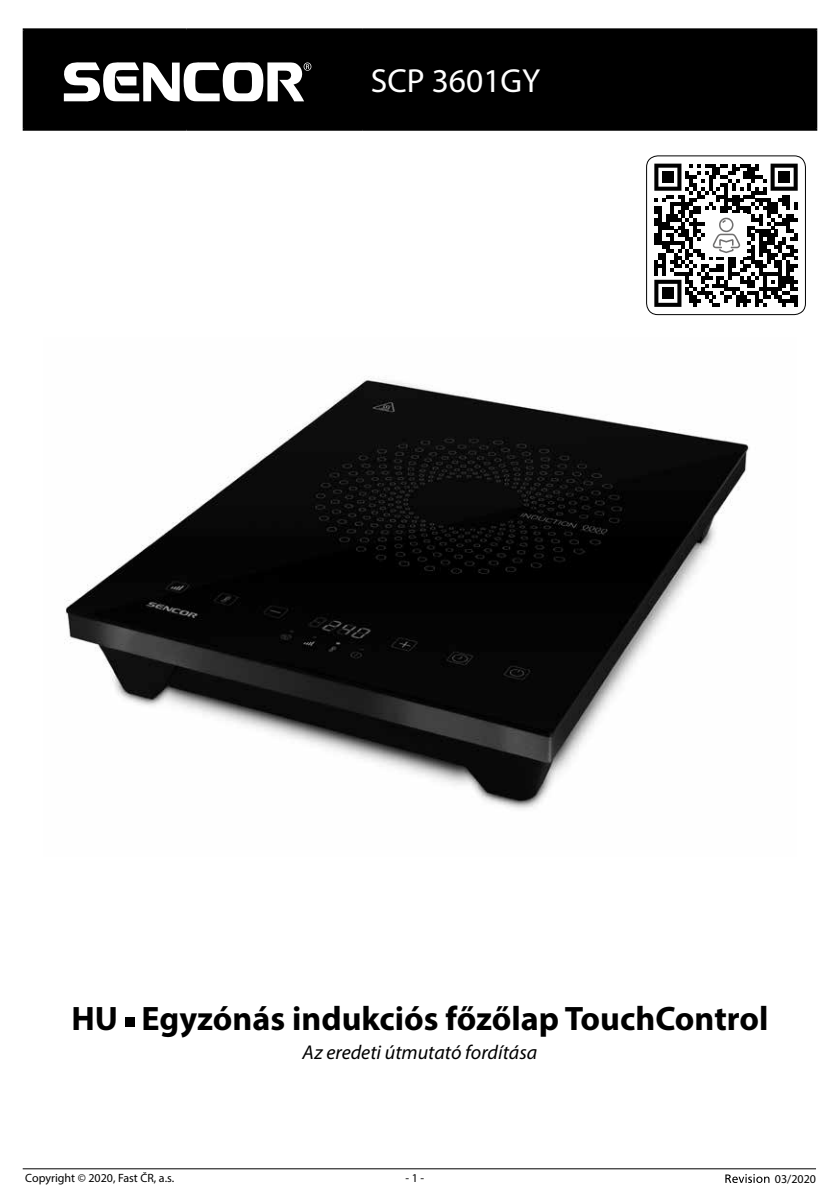
<style>
.page{position:relative;width:840px;height:1191px;background:#fff}
.page>*{position:absolute;margin:0;border:0;box-sizing:border-box;transform-origin:0 0}
.t1{font:700 34px "Myriad Pro";color:#000}
.t2{font:33.4px "Myriad Pro";color:#fff}
.t3{font:italic 20px "Myriad Pro";color:#000}
.t4{font:12px "Myriad Pro";color:#000}
</style>
<div class="page">
<svg style="left:725px;top:1174px;width:44px;height:9px"></svg>
<hr style="left:23px;top:1168px;width:792px;height:1px;background:#000">
<img style="left:64px;top:378px;width:686px;height:431px">
<div style="left:125px;top:1016px;width:10px;height:10px;background:#000"></div>
<div style="left:25px;top:30px;width:789px;height:99px;background:#000"></div>
<hr style="left:23px;top:28px;width:163px;height:2px;background:#000">
<hr style="left:23px;top:30px;width:2px;height:99px;background:#000">
<hr style="left:186px;top:28px;width:176px;height:2px;background:#000">
<hr style="left:185px;top:30px;width:2px;height:99px;background:#000">
<hr style="left:362px;top:28px;width:454px;height:2px;background:#000">
<hr style="left:361px;top:30px;width:2px;height:99px;background:#000">
<hr style="left:814px;top:30px;width:2px;height:99px;background:#000">
<hr style="left:23px;top:129px;width:163px;height:2px;background:#000">
<hr style="left:186px;top:129px;width:176px;height:2px;background:#000">
<hr style="left:362px;top:129px;width:454px;height:2px;background:#000">
<svg style="left:63px;top:62px;width:248px;height:40px"></svg>
<svg style="left:646px;top:156px;width:159px;height:159px"></svg>
<p class="t2" style="left:370px;top:60px;width:171px">SCP 3601GY</p>
<p class="t1" style="left:71px;top:996px;width:698px">HU Egyzónás indukciós főzőlap TouchControl</p>
<p class="t3" style="left:302px;top:1039px;width:236px">Az eredeti útmutató fordítása</p>
<p class="t4" style="left:25px;top:1170px;width:150px">Copyright © 2020, Fast ČR, a.s.</p>
<p class="t4" style="left:405px;top:1170px;width:20px">- 1 -</p>
<p class="t4" style="left:774px;top:1171px;width:43px">03/2020</p>
</div>
